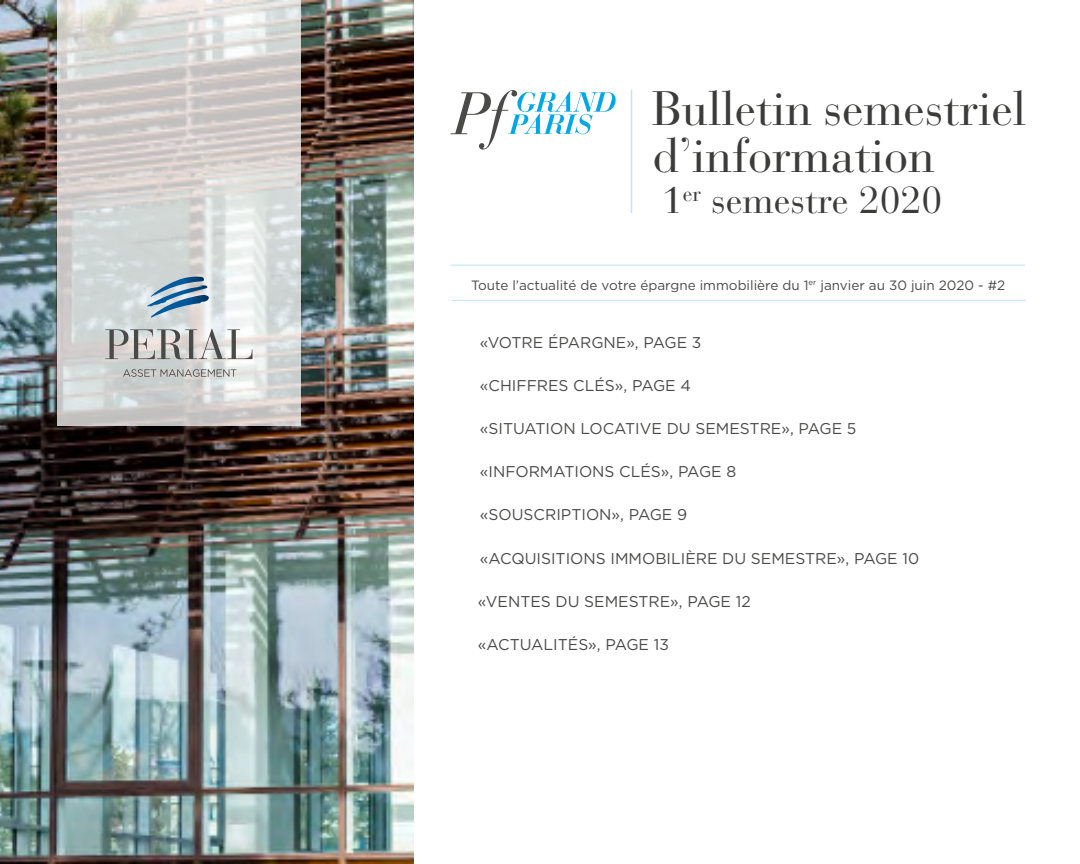
<style>
.page{position:relative;width:1080px;height:864px;background:#fff}
.page>*{position:absolute;margin:0;border:0;box-sizing:border-box;transform-origin:0 0}
.t1{font:48px/46.5px "Bauer Bodoni Std";color:#3c3c3b}
.t2{font:37.5px "Bauer Bodoni Std";color:#3c3c3b}
.t3{font:15.6px "Gotham";color:#4a4a49}
.t4{font:13.5px "Gotham";color:#4a4a49}
</style>
<div class="page">
<hr style="left:450px;top:265px;width:575px;height:1px;background:#bce4fa">
<hr style="left:452px;top:300px;width:574px;height:1px;background:#bce4fa">
<svg style="left:450px;top:90px;width:166px;height:60px"></svg>
<img style="left:0;top:0;width:414px;height:864px">
<svg style="left:57px;top:0;width:244px;height:426px;background:#d6d5d3"></svg>
<svg style="left:105px;top:329px;width:147px;height:30px;background:#bbbab8"></svg>
<svg style="left:147px;top:277px;width:62px;height:41px;background:#96b2c5"></svg>
<svg style="left:123px;top:369px;width:113px;height:8px"></svg>
<hr style="left:631px;top:90px;width:1px;height:123px;background:#bce4fa">
<h1 class="t1" style="left:652px;top:86px;width:375px">Bulletin semestriel d’information</h1>
<h2 class="t2" style="left:662px;top:178px;width:282px">1<sup>er</sup> semestre 2020</h2>
<p class="t4" style="left:471px;top:276px;width:536px">Toute l’actualité de votre épargne immobilière du 1<sup>er</sup> janvier au 30 juin 2020 - #2</p>
<p class="t3" style="left:480px;top:332px;width:223px">«VOTRE ÉPARGNE», PAGE 3</p>
<p class="t3" style="left:480px;top:375px;width:212px">«CHIFFRES CLÉS», PAGE 4</p>
<p class="t3" style="left:480px;top:419px;width:378px">«SITUATION LOCATIVE DU SEMESTRE», PAGE 5</p>
<p class="t3" style="left:480px;top:462px;width:258px">«INFORMATIONS CLÉS», PAGE 8</p>
<p class="t3" style="left:480px;top:505px;width:209px">«SOUSCRIPTION», PAGE 9</p>
<p class="t3" style="left:480px;top:548px;width:441px">«ACQUISITIONS IMMOBILIÈRE DU SEMESTRE», PAGE 10</p>
<p class="t3" style="left:478px;top:591px;width:274px">«VENTES DU SEMESTRE», PAGE 12</p>
<p class="t3" style="left:478px;top:635px;width:193px">«ACTUALITÉS», PAGE 13</p>
</div>
